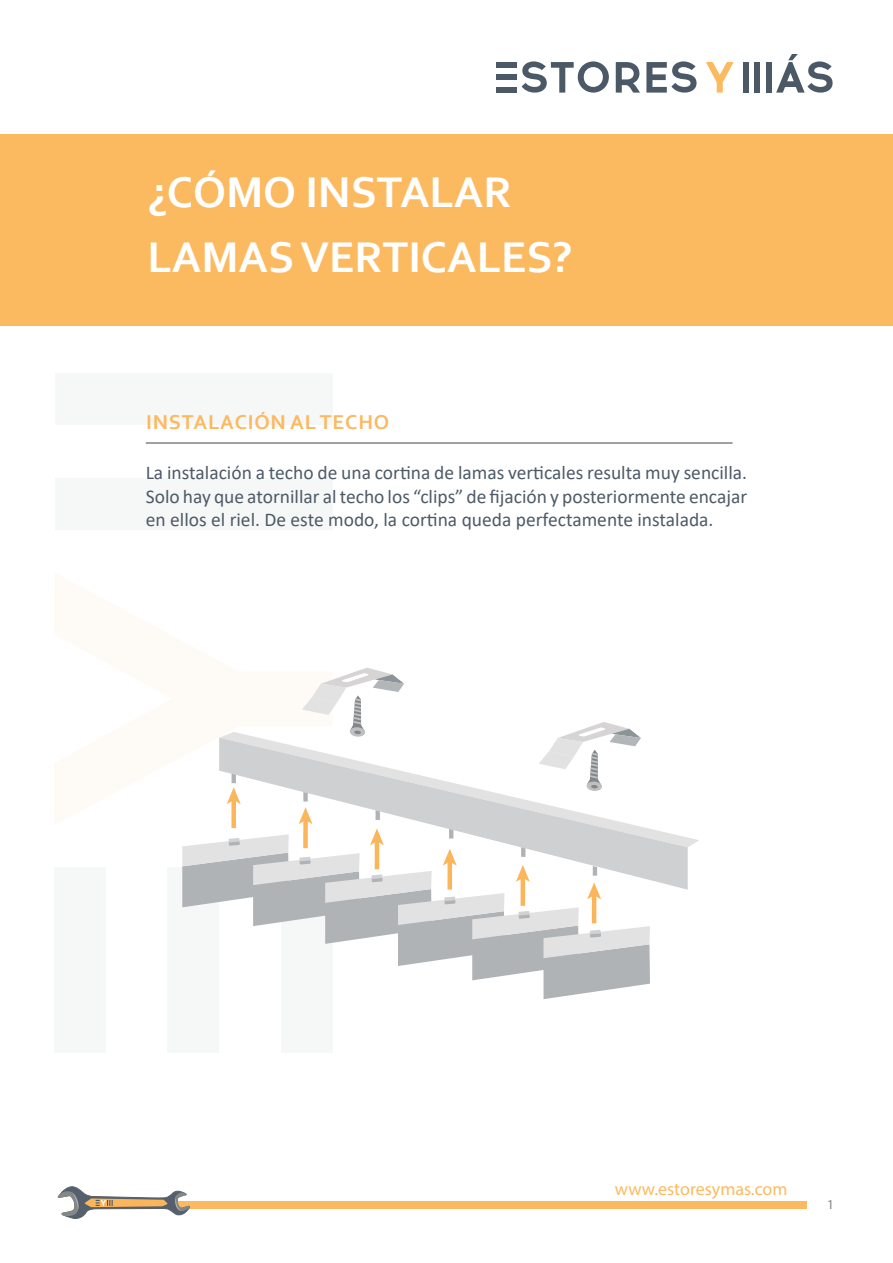
<style>
.page{position:relative;width:893px;height:1263px;background:#fff}
.page>*{position:absolute;margin:0;border:0;box-sizing:border-box;transform-origin:0 0}
.t1{font:700 45px "Corbel";color:#fff}
.t2{font:700 21px "Corbel";letter-spacing:.04em;color:#fcb961}
.t3{font:19.5px/23.4px "Calibri";color:#4e5a67;text-align:justify}
.t4{font:18px "Myriad Pro";color:#fcba60}
.t5{font:13.5px "Myriad Pro";color:#808285}
</style>
<div class="page">
<div style="left:54px;top:868px;width:52px;height:185px;background:#f6f7f7"></div>
<div style="left:167px;top:868px;width:52px;height:185px;background:#f6f7f7"></div>
<div style="left:281px;top:868px;width:52px;height:185px;background:#f6f7f7"></div>
<div style="left:55px;top:478px;width:278px;height:52px;background:#f6f7f7"></div>
<div style="left:55px;top:373px;width:278px;height:52px;background:#f6f7f7"></div>
<div style="left:74px;top:1201px;width:733px;height:8px;background:#fcba60"></div>
<svg style="left:57px;top:1186px;width:133px;height:33px"></svg>
<div style="left:0;top:134px;width:893px;height:191px;background:#fcba60"></div>
<svg style="left:522px;top:61px;width:87px;height:32px"></svg>
<svg style="left:616px;top:62px;width:24px;height:31px"></svg>
<svg style="left:646px;top:61px;width:50px;height:32px"></svg>
<svg style="left:776px;top:54px;width:57px;height:39px"></svg>
<svg style="left:706px;top:62px;width:28px;height:31px"></svg>
<div style="left:497px;top:62px;width:20px;height:6px;background:#4b5966"></div>
<div style="left:497px;top:74px;width:20px;height:6px;background:#4b5966"></div>
<div style="left:497px;top:87px;width:20px;height:6px;background:#4b5966"></div>
<div style="left:743px;top:62px;width:6px;height:31px;background:#4b5966"></div>
<div style="left:754px;top:62px;width:6px;height:31px;background:#4b5966"></div>
<div style="left:766px;top:62px;width:6px;height:31px;background:#4b5966"></div>
<hr style="left:146px;top:442px;width:587px;height:2px;background:#808285">
<svg style="left:650px;top:829px;width:38px;height:61px;fill:#ced0d1"></svg>
<svg style="left:182px;top:668px;width:468px;height:331px"></svg>
<p class="t1" style="left:148px;top:164px;width:365px">¿CÓMO INSTALAR</p>
<p class="t1" style="left:148px;top:229px;width:427px">LAMAS VERTICALES?</p>
<p class="t2" style="left:146px;top:409px;width:245px">INSTALACIÓN AL TECHO</p>
<p class="t3" style="left:146px;top:460px;width:603px">La instalación a techo de una cortina de lamas verticales resulta muy sencilla.<br>Solo hay que atornillar al techo los “clips” de fijación y posteriormente encajar en ellos el riel. De este modo, la cortina queda perfectamente instalada.</p>
<p class="t4" style="left:615px;top:1177px;width:174px">www.estoresymas.com</p>
<p class="t5" style="left:827px;top:1196px;width:8px">1</p>
</div>
